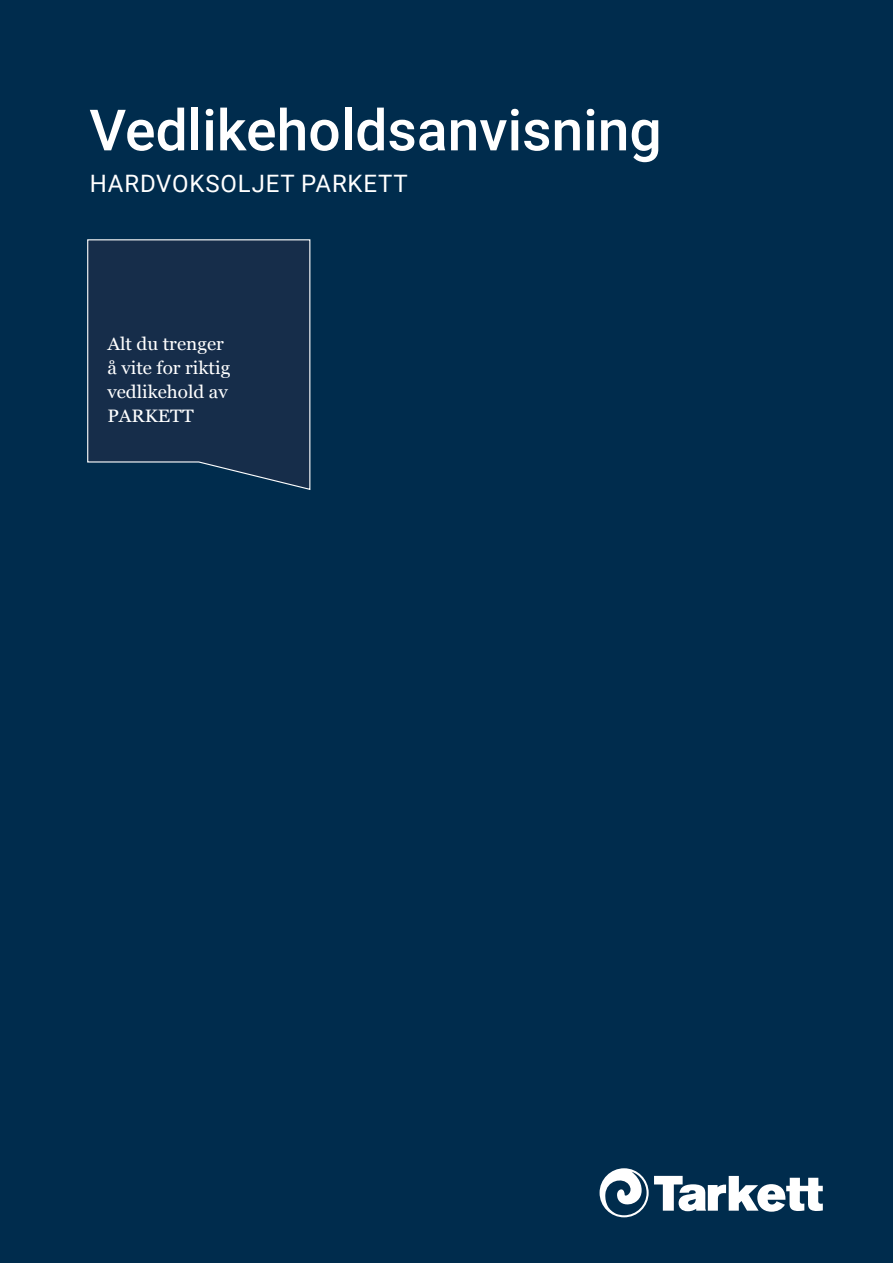
<style>
.page{position:relative;width:893px;height:1263px;background:#002c4d}
.page>*{position:absolute;margin:0;border:0;box-sizing:border-box;transform-origin:0 0}
.t1{font:500 57px "Roboto";color:#fff}
.t2{font:24px "Roboto";letter-spacing:.035em;color:#fff}
.t3{font:18px/24px "Georgia";color:#fff;scale:1.05 1}
</style>
<div class="page">
<svg style="left:87px;top:239px;width:224px;height:251px;background:#203854"></svg>
<svg style="left:600px;top:1168px;width:223px;height:49px"></svg>
<h1 class="t1" style="left:89px;top:90px;width:574px">Vedlikeholdsanvisning</h1>
<h2 class="t2" style="left:90px;top:167px;width:320px">HARDVOKSOLJET PARKETT</h2>
<p class="t3" style="left:107px;top:333px;width:119px">Alt du trenger å vite for riktig vedlikehold av<br>PARKETT</p>
</div>
